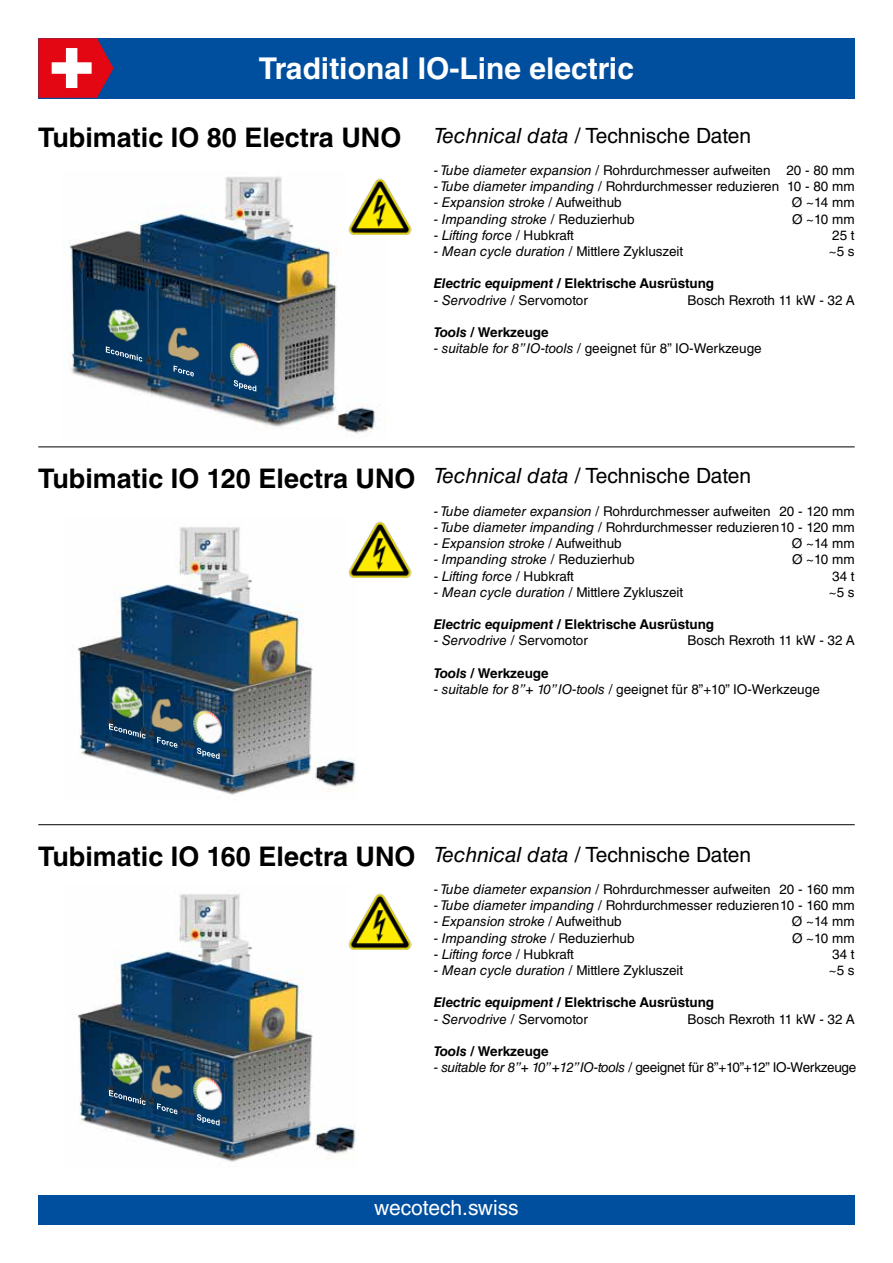
<style>
.page{position:relative;width:893px;height:1263px;background:#fff}
.page>*{position:absolute;margin:0;border:0;box-sizing:border-box;transform-origin:0 0}
.t1{font:700 30px "Helvetica LT Std";color:#fff}
.t2{font:700 27px "Helvetica LT Std";color:#000}
.t3{font:21px "Helvetica LT Std";color:#000}
.t4{font:21px "Helvetica LT Std";color:#fff}
.t5{font:13.5px "Helvetica LT Std";color:#000}
.t6{font:italic 13.5px "Helvetica LT Std";color:#000}
.t7{font:700 13.5px "Helvetica LT Std";color:#000}
.t8{font:13.5px "Helvetica LT Std";letter-spacing:-.02em;color:#000}
.s1{font-style:italic}
.s2{font-style:normal}
</style>
<div class="page">
<div style="left:38px;top:38px;width:817px;height:61px;background:#004f9f"></div>
<svg style="left:38px;top:38px;width:76px;height:60px;background:#cb3a4d"></svg>
<img style="left:62px;top:176px;width:318px;height:262px">
<img style="left:105px;top:303px;width:38px;height:50px">
<svg style="left:106px;top:346px;width:36px;height:16px"></svg>
<img style="left:165px;top:320px;width:37px;height:50px">
<svg style="left:174px;top:365px;width:20px;height:12px"></svg>
<img style="left:229px;top:338px;width:33px;height:44px">
<svg style="left:234px;top:380px;width:22px;height:13px"></svg>
<div style="left:38px;top:1195px;width:817px;height:30px;background:#004f9f"></div>
<hr style="left:38px;top:446px;width:817px;height:1px;background:#000">
<hr style="left:38px;top:824px;width:817px;height:1px;background:#000">
<img style="left:76px;top:526px;width:280px;height:269px">
<img style="left:76px;top:893px;width:280px;height:269px">
<img style="left:347px;top:176px;width:65px;height:59px">
<img style="left:347px;top:521px;width:65px;height:57px">
<img style="left:347px;top:893px;width:65px;height:57px">
<img style="left:108px;top:680px;width:38px;height:50px">
<svg style="left:109px;top:723px;width:37px;height:16px"></svg>
<img style="left:148px;top:692px;width:38px;height:49px">
<svg style="left:157px;top:737px;width:20px;height:11px"></svg>
<img style="left:192px;top:705px;width:33px;height:44px">
<svg style="left:197px;top:747px;width:23px;height:14px"></svg>
<img style="left:108px;top:1047px;width:38px;height:49px">
<svg style="left:109px;top:1090px;width:37px;height:15px"></svg>
<img style="left:148px;top:1058px;width:38px;height:50px">
<svg style="left:157px;top:1103px;width:20px;height:11px"></svg>
<img style="left:192px;top:1072px;width:33px;height:44px">
<svg style="left:197px;top:1114px;width:23px;height:13px"></svg>
<h1 class="t1" style="left:259px;top:50px;width:376px">Traditional IO-Line electric</h1>
<h2 class="t2" style="left:38px;top:121px;width:365px">Tubimatic IO 80 Electra UNO</h2>
<h3 class="t3" style="left:434px;top:123px;width:319px"><span class="s1">Technical data</span> / Technische Daten</h3>
<p class="t5" style="left:434px;top:162px;width:422px"><span class="s1">- Tube diameter expansion</span> / Rohrdurchmesser aufweiten 20 - 80 mm</p>
<p class="t5" style="left:434px;top:179px;width:422px"><span class="s1">- Tube diameter impanding</span> / Rohrdurchmesser reduzieren 10 - 80 mm</p>
<p class="t6" style="left:434px;top:195px;width:189px">- Expansion stroke <span class="s2">/ Aufweithub</span></p>
<p class="t5" style="left:792px;top:195px;width:64px">Ø ~14 mm</p>
<p class="t6" style="left:434px;top:211px;width:202px">- Impanding stroke <span class="s2">/ Reduzierhub</span></p>
<p class="t5" style="left:792px;top:211px;width:64px">Ø ~10 mm</p>
<p class="t6" style="left:434px;top:227px;width:142px"><span class="s2">-</span> Lifting force <span class="s2">/ Hubkraft</span></p>
<p class="t5" style="left:832px;top:227px;width:24px">25 t</p>
<p class="t5" style="left:434px;top:243px;width:251px"><span class="s1">- Mean cycle duration</span> / Mittlere Zykluszeit</p>
<p class="t5" style="left:829px;top:243px;width:27px">~5 s</p>
<p class="t7" style="left:434px;top:275px;width:282px"><span class="s1">Electric equipment</span> / Elektrische Ausrüstung</p>
<p class="t5" style="left:434px;top:292px;width:156px">- <span class="s1">Servodrive /</span> Servomotor</p>
<p class="t5" style="left:688px;top:292px;width:169px">Bosch Rexroth 11 kW - 32 A</p>
<p class="t7" style="left:434px;top:324px;width:117px"><span class="s1">Tools /</span> Werkzeuge</p>
<p class="t5" style="left:434px;top:341px;width:329px"><span class="s1">- suitable for 8” IO-tools /</span> geeignet für 8” IO-Werkzeuge</p>
<h2 class="t2" style="left:38px;top:462px;width:379px">Tubimatic IO 120 Electra UNO</h2>
<h3 class="t3" style="left:434px;top:464px;width:319px"><span class="s1">Technical data</span> / Technische Daten</h3>
<p class="t5" style="left:434px;top:503px;width:422px"><span class="s1">- Tube diameter expansion</span> / Rohrdurchmesser aufweiten 20 - 120 mm</p>
<p class="t5" style="left:434px;top:519px;width:422px"><span class="s1">- Tube diameter impanding</span> / Rohrdurchmesser reduzieren10 - 120 mm</p>
<p class="t6" style="left:434px;top:535px;width:189px">- Expansion stroke <span class="s2">/ Aufweithub</span></p>
<p class="t5" style="left:792px;top:535px;width:64px">Ø ~14 mm</p>
<p class="t6" style="left:434px;top:552px;width:202px">- Impanding stroke <span class="s2">/ Reduzierhub</span></p>
<p class="t5" style="left:792px;top:552px;width:64px">Ø ~10 mm</p>
<p class="t6" style="left:434px;top:568px;width:142px"><span class="s2">-</span> Lifting force <span class="s2">/ Hubkraft</span></p>
<p class="t5" style="left:832px;top:568px;width:24px">34 t</p>
<p class="t5" style="left:434px;top:584px;width:251px"><span class="s1">- Mean cycle duration</span> / Mittlere Zykluszeit</p>
<p class="t5" style="left:829px;top:584px;width:27px">~5 s</p>
<p class="t7" style="left:434px;top:616px;width:282px"><span class="s1">Electric equipment</span> / Elektrische Ausrüstung</p>
<p class="t5" style="left:434px;top:633px;width:156px">- <span class="s1">Servodrive /</span> Servomotor</p>
<p class="t5" style="left:688px;top:633px;width:169px">Bosch Rexroth 11 kW - 32 A</p>
<p class="t7" style="left:434px;top:665px;width:117px"><span class="s1">Tools /</span> Werkzeuge</p>
<p class="t5" style="left:434px;top:681px;width:388px"><span class="s1">- suitable for 8”+ 10” IO-tools /</span> geeignet für 8”+10” IO-Werkzeuge</p>
<h2 class="t2" style="left:38px;top:840px;width:379px">Tubimatic IO 160 Electra UNO</h2>
<h3 class="t3" style="left:434px;top:842px;width:319px"><span class="s1">Technical data</span> / Technische Daten</h3>
<p class="t5" style="left:434px;top:881px;width:422px"><span class="s1">- Tube diameter expansion</span> / Rohrdurchmesser aufweiten 20 - 160 mm</p>
<p class="t5" style="left:434px;top:897px;width:422px"><span class="s1">- Tube diameter impanding</span> / Rohrdurchmesser reduzieren10 - 160 mm</p>
<p class="t6" style="left:434px;top:914px;width:189px">- Expansion stroke <span class="s2">/ Aufweithub</span></p>
<p class="t5" style="left:792px;top:914px;width:64px">Ø ~14 mm</p>
<p class="t6" style="left:434px;top:930px;width:202px">- Impanding stroke <span class="s2">/ Reduzierhub</span></p>
<p class="t5" style="left:792px;top:930px;width:64px">Ø ~10 mm</p>
<p class="t6" style="left:434px;top:946px;width:142px"><span class="s2">-</span> Lifting force <span class="s2">/ Hubkraft</span></p>
<p class="t5" style="left:832px;top:946px;width:24px">34 t</p>
<p class="t5" style="left:434px;top:962px;width:251px"><span class="s1">- Mean cycle duration</span> / Mittlere Zykluszeit</p>
<p class="t5" style="left:829px;top:962px;width:27px">~5 s</p>
<p class="t7" style="left:434px;top:994px;width:282px"><span class="s1">Electric equipment</span> / Elektrische Ausrüstung</p>
<p class="t5" style="left:434px;top:1011px;width:156px">- <span class="s1">Servodrive /</span> Servomotor</p>
<p class="t5" style="left:688px;top:1011px;width:169px">Bosch Rexroth 11 kW - 32 A</p>
<p class="t7" style="left:434px;top:1043px;width:117px"><span class="s1">Tools /</span> Werkzeuge</p>
<p class="t8" style="left:434px;top:1059px;width:424px"><span class="s1">- suitable for 8”+ 10”+12”IO-tools /</span> geeignet für 8”+10”+12” IO-Werkzeuge</p>
<h3 class="t4" style="left:374px;top:1196px;width:146px">wecotech.swiss</h3>
</div>
